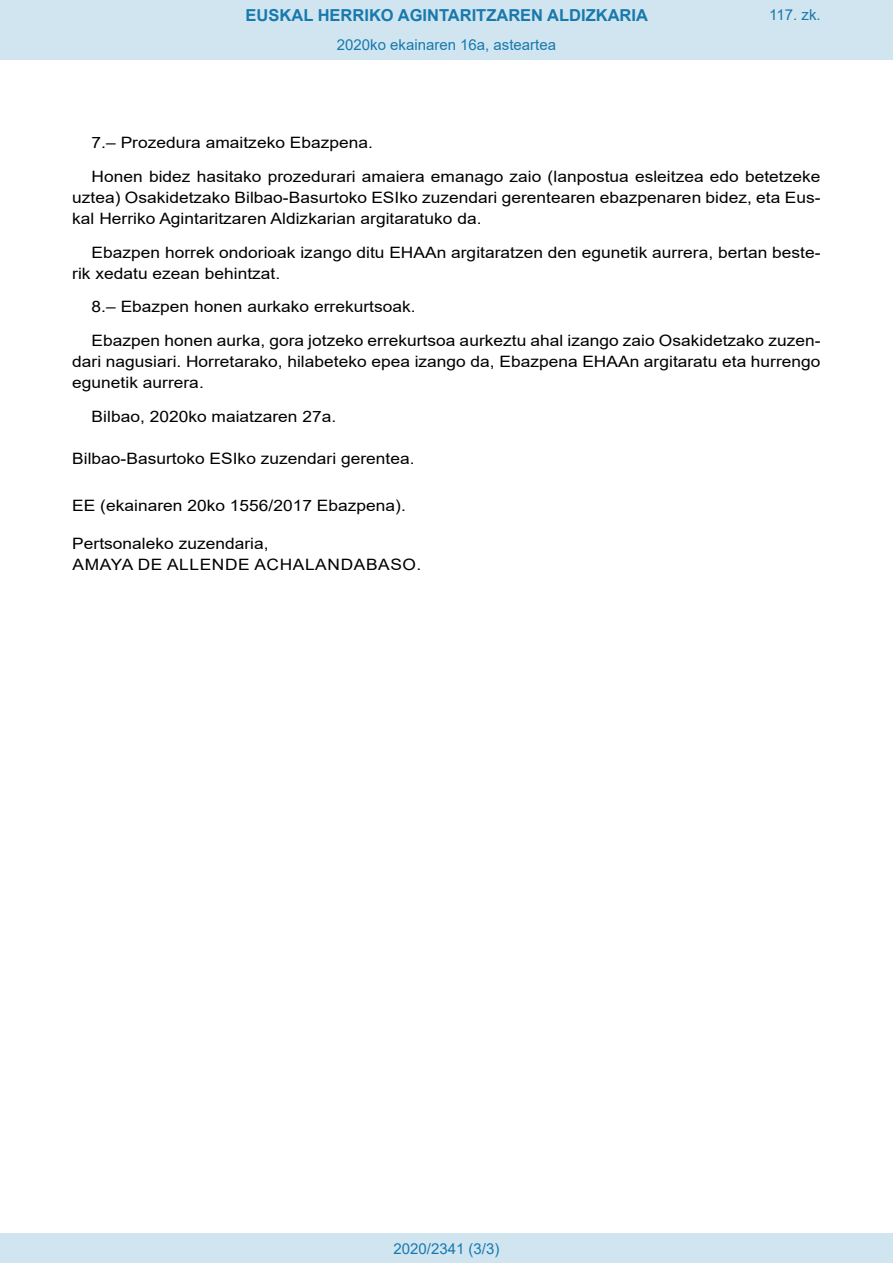
<style>
.page{position:relative;width:893px;height:1263px;background:#fff}
.page>*{position:absolute;margin:0;border:0;box-sizing:border-box;transform-origin:0 0}
.t1{font:700 16.5px "Arial";color:#1879ad}
.BOPVDetalle{font:15.6px/21px "Arial";color:#000;text-align:justify;scale:1.11 1}
.BOPVDisposicionTitul{font:15.6px "Arial";color:#000;scale:1.11 1}
.BOPVFirmaNombre{font:15.6px "Arial";letter-spacing:.035em;color:#000;scale:1.11 1}
.BOPVFirmaLugFec{font:15.6px "Arial";color:#000;scale:1.11 1}
.BOPVFirmaPuesto{font:15.6px "Arial";color:#000;scale:1.11 1}
.Paginacion_Centro{font:15px "Arial";color:#1879ad}
</style>
<div class="page">
<div style="left:0;top:0;width:893px;height:60px;background:#d0e5f0"></div>
<div style="left:0;top:1233px;width:893px;height:30px;background:#d0e5f0"></div>
<p class="t1" style="left:246px;top:3px;width:404px">EUSKAL HERRIKO AGINTARITZAREN ALDIZKARIA</p>
<p class="Paginacion_Centro" style="left:337px;top:35px;width:221px">2020ko ekainaren 16a, asteartea</p>
<p class="Paginacion_Centro" style="left:769px;top:5px;width:53px">117. zk.</p>
<p class="BOPVDetalle" style="left:92px;top:132px;width:255px">7.– Prozedura amaitzeko Ebazpena.</p>
<p class="BOPVDetalle" style="left:72px;top:166px;width:676px;text-indent:19px">Honen bidez hasitako prozedurari amaiera emanago zaio (lanpostua esleitzea edo betetzeke uztea) Osakidetzako Bilbao-Basurtoko ESIko zuzendari gerentearen ebazpenaren bidez, eta Eus&shy;kal Herriko Agintaritzaren Aldizkarian argitaratuko da.</p>
<p class="BOPVDetalle" style="left:72px;top:242px;width:676px;text-indent:19px">Ebazpen horrek ondorioak izango ditu EHAAn argitaratzen den egunetik aurrera, bertan beste&shy;rik xedatu ezean behintzat.</p>
<p class="BOPVDetalle" style="left:92px;top:296px;width:293px">8.– Ebazpen honen aurkako errekurtsoak.</p>
<p class="BOPVDetalle" style="left:72px;top:330px;width:676px;text-indent:19px">Ebazpen honen aurka, gora jotzeko errekurtsoa aurkeztu ahal izango zaio Osakidetzako zuzen&shy;dari nagusiari. Horretarako, hilabeteko epea izango da, Ebazpena EHAAn argitaratu eta hurrengo egunetik aurrera.</p>
<p class="BOPVFirmaLugFec" style="left:92px;top:406px;width:222px">Bilbao, 2020ko maiatzaren 27a.</p>
<p class="BOPVDisposicionTitul" style="left:72px;top:448px;width:310px">Bilbao-Basurtoko ESIko zuzendari gerentea.</p>
<p class="BOPVDisposicionTitul" style="left:72px;top:494px;width:302px">EE (ekainaren 20ko 1556/2017 Ebazpena).</p>
<p class="BOPVFirmaPuesto" style="left:72px;top:532px;width:178px">Pertsonaleko zuzendaria,</p>
<p class="BOPVFirmaNombre" style="left:73px;top:553px;width:316px">AMAYA DE ALLENDE ACHALANDABASO.</p>
<p class="Paginacion_Centro" style="left:393px;top:1238px;width:107px">2020/2341 (3/3)</p>
</div>
